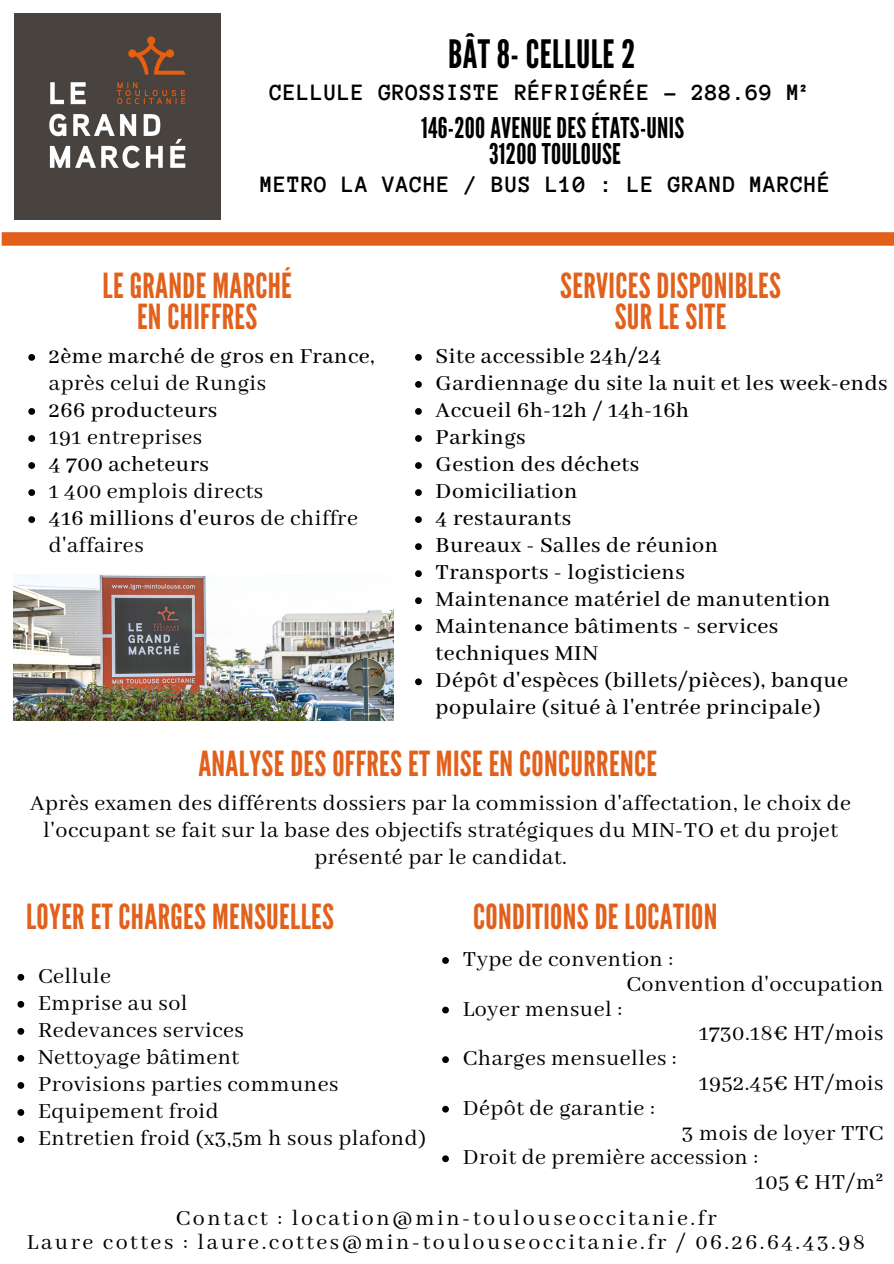
<style>
.page{position:relative;width:894px;height:1264px;background:#fff}
.page>*{position:absolute;margin:0;border:0;box-sizing:border-box;transform-origin:0 0}
.t1{font:39px "League Gothic";letter-spacing:.01em;color:#000}
.t2{font:34.5px/31.5px "League Gothic";letter-spacing:.01em;color:#e1611c;text-align:center}
.t3{font:28.5px "League Gothic";letter-spacing:.01em;color:#000}
.t4{font:24px/27px "Abhaya Libre";letter-spacing:.02em;color:#000;text-align:center}
.t5{font:500 24px/27px "Abhaya Libre";letter-spacing:.02em;color:#000}
.t6{font:24px "Abhaya Libre";letter-spacing:.105em;color:#000}
.t7{font:700 24px "Anonymous Pro";letter-spacing:.02em;color:#000}
.s1{font-weight:400}
.s2{font-weight:500}
</style>
<div class="page">
<img style="left:14px;top:13px;width:206px;height:206px">
<div style="left:2px;top:232px;width:891px;height:14px;background:#e1611c"></div>
<svg style="left:442px;top:957px;width:7px;height:6px"></svg>
<svg style="left:442px;top:1006px;width:7px;height:7px"></svg>
<svg style="left:442px;top:1056px;width:7px;height:6px"></svg>
<svg style="left:442px;top:1105px;width:7px;height:7px"></svg>
<svg style="left:442px;top:1155px;width:7px;height:7px"></svg>
<img style="left:14px;top:574px;width:379px;height:146px">
<svg style="left:17px;top:973px;width:7px;height:7px"></svg>
<svg style="left:17px;top:1001px;width:7px;height:6px"></svg>
<svg style="left:17px;top:1028px;width:7px;height:6px"></svg>
<svg style="left:17px;top:1055px;width:7px;height:6px"></svg>
<svg style="left:17px;top:1082px;width:7px;height:6px"></svg>
<svg style="left:17px;top:1109px;width:7px;height:6px"></svg>
<svg style="left:17px;top:1136px;width:7px;height:6px"></svg>
<svg style="left:28px;top:354px;width:7px;height:7px"></svg>
<svg style="left:28px;top:408px;width:7px;height:7px"></svg>
<svg style="left:28px;top:435px;width:7px;height:7px"></svg>
<svg style="left:28px;top:462px;width:7px;height:7px"></svg>
<svg style="left:28px;top:489px;width:7px;height:7px"></svg>
<svg style="left:28px;top:516px;width:7px;height:7px"></svg>
<svg style="left:415px;top:354px;width:6px;height:7px"></svg>
<svg style="left:415px;top:381px;width:6px;height:7px"></svg>
<svg style="left:415px;top:408px;width:6px;height:7px"></svg>
<svg style="left:415px;top:435px;width:6px;height:7px"></svg>
<svg style="left:415px;top:462px;width:6px;height:7px"></svg>
<svg style="left:415px;top:489px;width:6px;height:7px"></svg>
<svg style="left:415px;top:516px;width:6px;height:7px"></svg>
<svg style="left:415px;top:543px;width:6px;height:7px"></svg>
<svg style="left:415px;top:570px;width:6px;height:7px"></svg>
<svg style="left:415px;top:597px;width:6px;height:7px"></svg>
<svg style="left:415px;top:624px;width:6px;height:7px"></svg>
<svg style="left:415px;top:678px;width:6px;height:7px"></svg>
<p class="t1" style="left:448px;top:32px;width:188px">BÂT 8- CELLULE 2</p>
<p class="t7" style="left:270px;top:81px;width:545px">CELLULE GROSSISTE RÉFRIGÉRÉE - 288.69 M²</p>
<p class="t3" style="left:421px;top:111px;width:264px">146-200 AVENUE DES ÉTATS-UNIS</p>
<p class="t3" style="left:489px;top:137px;width:133px">31200 TOULOUSE</p>
<p class="t7" style="left:260px;top:173px;width:572px">METRO LA VACHE / BUS L10 : LE GRAND MARCHÉ</p>
<p class="t2" style="left:102px;top:270px;width:191px">LE GRANDE MARCHÉ</p>
<p class="t2" style="left:137px;top:302px;width:122px">EN CHIFFRES</p>
<p class="t5" style="left:49px;top:343px;width:327px">2ème marché de gros en France, <span class="s1">après celui de Rungis</span></p>
<p class="t5" style="left:49px;top:397px;width:170px">266 producteurs</p>
<p class="t4" style="left:49px;top:424px;width:155px">191 entreprises</p>
<p class="t5" style="left:49px;top:451px;width:161px">4 700 acheteurs</p>
<p class="t4" style="left:49px;top:478px;width:216px">1 400 emplois directs</p>
<p class="t4" style="left:49px;top:505px;width:310px;text-align:left"><span class="s2">416 millions d'euros</span> de chiffre d'affaires</p>
<p class="t2" style="left:560px;top:270px;width:222px">SERVICES DISPONIBLES<br>SUR LE SITE</p>
<p class="t5" style="left:435px;top:343px;width:227px">Site accessible 24h/24</p>
<p class="t5" style="left:435px;top:370px;width:453px">Gardiennage du site la nuit et les week-ends</p>
<p class="t5" style="left:435px;top:397px;width:255px">Accueil 6h-12h / 14h-16h</p>
<p class="t5" style="left:435px;top:424px;width:92px">Parkings</p>
<p class="t5" style="left:435px;top:451px;width:205px">Gestion des déchets</p>
<p class="t5" style="left:435px;top:478px;width:143px">Domiciliation</p>
<p class="t5" style="left:435px;top:505px;width:137px">4 restaurants</p>
<p class="t5" style="left:435px;top:532px;width:284px">Bureaux - Salles de réunion</p>
<p class="t5" style="left:435px;top:560px;width:251px">Transports - logisticiens</p>
<p class="t5" style="left:435px;top:587px;width:396px">Maintenance matériel de manutention</p>
<p class="t5" style="left:435px;top:614px;width:344px">Maintenance bâtiments - services techniques MIN</p>
<p class="t5" style="left:435px;top:668px;width:414px">Dépôt d'espèces (billets/pièces), banque populaire (situé à l'entrée principale)</p>
<p class="t2" style="left:198px;top:749px;width:460px">ANALYSE DES OFFRES ET MISE EN CONCURRENCE</p>
<p class="t4" style="left:30px;top:790px;width:822px">Après examen des différents dossiers par la commission d'affectation, le choix de l'occupant se fait sur la base des objectifs stratégiques du MIN-TO et du projet présenté par le candidat.</p>
<p class="t2" style="left:26px;top:901px;width:309px">LOYER ET CHARGES MENSUELLES</p>
<p class="t4" style="left:38px;top:963px;width:74px">Cellule</p>
<p class="t4" style="left:38px;top:990px;width:151px">Emprise au sol</p>
<p class="t4" style="left:38px;top:1017px;width:207px">Redevances services</p>
<p class="t4" style="left:38px;top:1044px;width:202px">Nettoyage bâtiment</p>
<p class="t4" style="left:38px;top:1071px;width:302px">Provisions parties communes</p>
<p class="t4" style="left:38px;top:1098px;width:182px">Equipement froid</p>
<p class="t4" style="left:38px;top:1125px;width:389px">Entretien froid (x3,5m h sous plafond)</p>
<p class="t2" style="left:473px;top:901px;width:246px">CONDITIONS DE LOCATION</p>
<p class="t4" style="left:462px;top:946px;width:212px">Type de convention :</p>
<p class="t4" style="left:462px;top:996px;width:161px">Loyer mensuel :</p>
<p class="t4" style="left:462px;top:1045px;width:215px">Charges mensuelles :</p>
<p class="t4" style="left:462px;top:1095px;width:194px">Dépôt de garantie :</p>
<p class="t4" style="left:462px;top:1144px;width:297px">Droit de première accession :</p>
<p class="t4" style="left:626px;top:971px;width:258px">Convention d'occupation</p>
<p class="t4" style="left:698px;top:1020px;width:186px">1730.18€ HT/mois</p>
<p class="t4" style="left:698px;top:1070px;width:186px">1952.45€ HT/mois</p>
<p class="t4" style="left:681px;top:1120px;width:203px">3 mois de loyer TTC</p>
<p class="t4" style="left:755px;top:1169px;width:130px">105 € HT/m²</p>
<p class="t6" style="left:176px;top:1204px;width:542px">Contact : location@min-toulouseoccitanie.fr</p>
<p class="t6" style="left:27px;top:1229px;width:839px">Laure cottes : laure.cottes@min-toulouseoccitanie.fr / 06.26.64.43.98</p>
</div>
